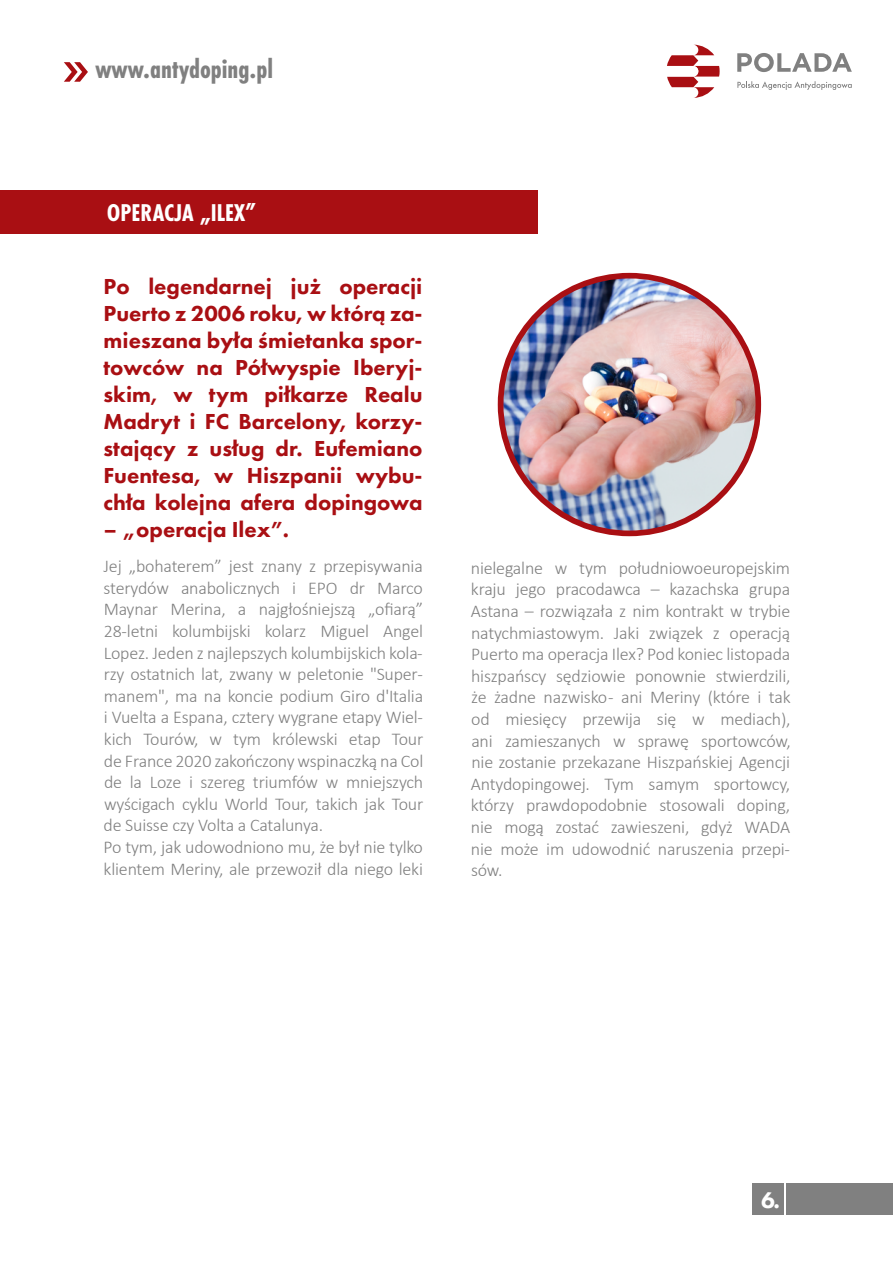
<style>
.page{position:relative;width:893px;height:1263px;background:#fff}
.page>*{position:absolute;margin:0;border:0;box-sizing:border-box;transform-origin:0 0}
.t1{font:700 27.75px "Futura PT Cond";color:#808080}
.t2{font:700 25.2px "Futura PT Cond";color:#fff}
.t3{font:800 23.25px "Futura PT";color:#fff}
.t4{font:800 22.5px/27px "Futura PT";color:#a90f13;text-align:justify}
.t5{font:300 18px/21.6px "Calibri";letter-spacing:-.01em;color:#808080}
</style>
<div class="page">
<svg style="left:737px;top:53px;width:115px;height:19px"></svg>
<svg style="left:737px;top:81px;width:115px;height:9px"></svg>
<svg style="left:667px;top:45px;width:53px;height:53px"></svg>
<div style="left:786px;top:1183px;width:107px;height:32px;background:#808080"></div>
<div style="left:752px;top:1183px;width:31px;height:32px;background:#808080"></div>
<svg style="left:64px;top:62px;width:24px;height:20px"></svg>
<div style="left:0;top:191px;width:537px;height:43px;background:#a90f13"></div>
<div style="left:498px;top:273px;width:263px;height:263px;background:#a90f13;border-radius:50%"></div>
<img style="left:503px;top:278px;width:252px;height:252px;border-radius:126px">
<h1 class="t1" style="left:96px;top:53px;width:179px">www.antydoping.pl</h1>
<h2 class="t2" style="left:107px;top:198px;width:151px">OPERACJA „ILEX”</h2>
<p class="t4" style="left:104px;top:273px;width:321px">Po legendarnej już operacji Puerto z 2006 roku, w którą za&shy;mieszana była śmietanka spor&shy;towców na Półwyspie Iberyj&shy;skim, w tym piłkarze Realu Madryt i FC Barcelony, korzy&shy;stający z usług dr. Eufemiano Fuentesa, w Hiszpanii wybu&shy;chła kolejna afera dopingowa</p>
<p class="t4" style="left:104px;top:516px;width:187px">– „operacja Ilex”.</p>
<p class="t5" style="left:104px;top:555px;width:321px">Jej „bohaterem” jest znany z przepisywania sterydów anabolicznych i EPO dr Marco Maynar Merina, a najgłośniejszą „ofiarą” 28-letni kolumbijski kolarz Miguel Angel Lopez. Jeden z najlepszych kolumbijskich kola&shy;rzy ostatnich lat, zwany w peletonie "Super&shy;manem", ma na koncie podium Giro d'Italia i Vuelta a Espana, cztery wygrane etapy Wiel&shy;kich Tourów, w tym królewski etap Tour de France 2020 zakończony wspinaczką na Col de la Loze i szereg triumfów w mniejszych wyścigach cyklu World Tour, takich jak Tour de Suisse czy Volta a Catalunya.<br>Po tym, jak udowodniono mu, że był nie tylko klientem Meriny, ale przewoził dla niego leki</p>
<p class="t5" style="left:471px;top:557px;width:321px;text-align:justify">nielegalne w tym południowoeuropejskim kraju jego pracodawca – kazachska grupa Astana – rozwiązała z nim kontrakt w trybie natychmiastowym. Jaki związek z operacją Puerto ma operacja Ilex? Pod koniec listopada hiszpańscy sędziowie ponownie stwierdzili, że żadne nazwisko- ani Meriny (które i tak od miesięcy przewija się w mediach), ani zamieszanych w sprawę sportowców, nie zostanie przekazane Hiszpańskiej Agencji Antydopingowej. Tym samym sportowcy, którzy prawdopodobnie stosowali doping, nie mogą zostać zawieszeni, gdyż WADA nie może im udowodnić naruszenia przepi&shy;sów.</p>
<p class="t3" style="left:761px;top:1185px;width:20px">6.</p>
</div>
